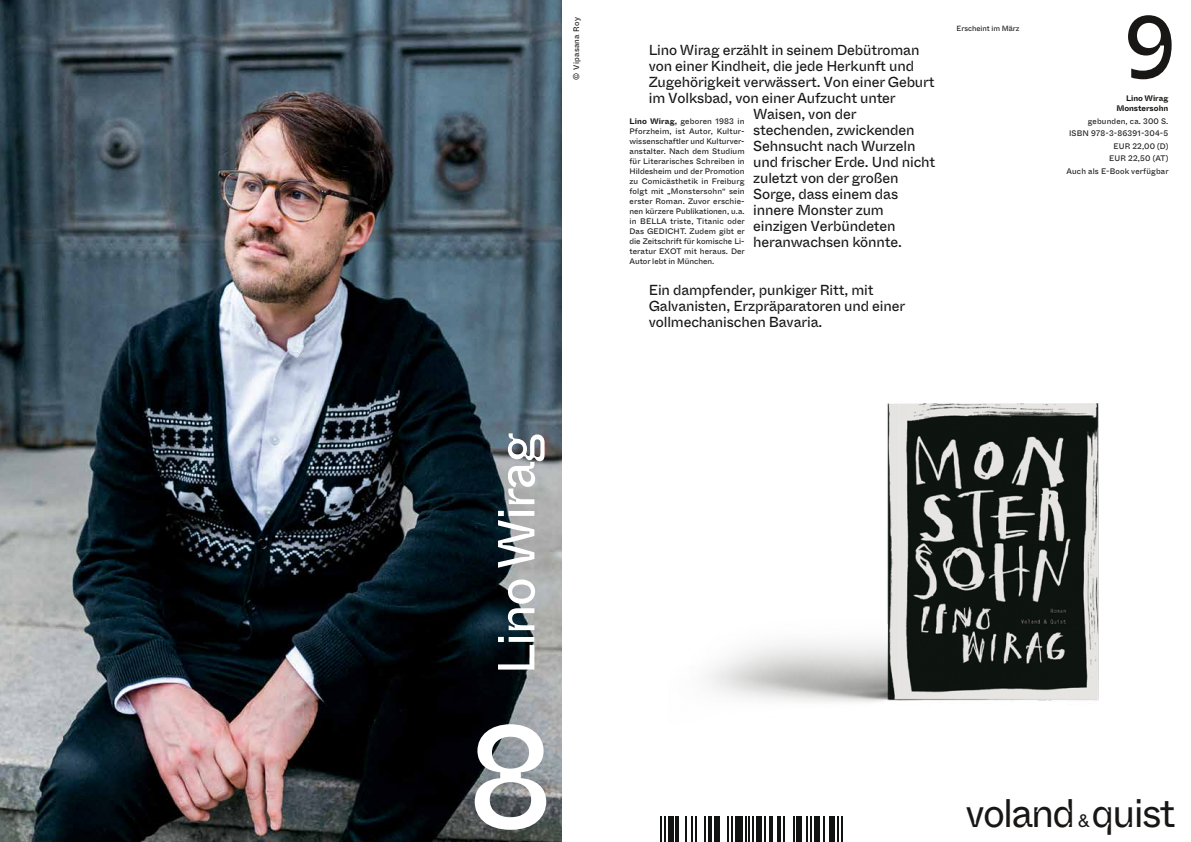
<style>
.page{position:relative;width:1191px;height:842px;background:#fff}
.page>*{position:absolute;margin:0;border:0;box-sizing:border-box;transform-origin:0 0}
.t1{font:145px "Whyte Inktrap";color:#fff}
.t2{font:88px "Whyte Inktrap";color:#181716}
.t3{font:52px "Whyte Inktrap";letter-spacing:-.03em;color:#fff}
.t4{font:39.9px "Whyte Inktrap Trial";letter-spacing:-.045em;color:#181716}
.t5{font:14.5px/16px "Whyte Inktrap";letter-spacing:-.01em;color:#181716}
.t6{font:8px/10px "Whyte Inktrap";letter-spacing:.02em;color:#181716;text-align:right}
.t7{font:700 8px/10px "Whyte Inktrap";color:#181716;text-align:right}
.t8{font:7.5px "Whyte Inktrap";color:#181716}
.s1{font-weight:700}
.s2{font-family:"Monument Grotesk";font-size:18px}
</style>
<div class="page">
<img style="left:707px;top:403px;width:392px;height:299px">
<img style="left:0;top:0;width:561px;height:842px">
<hr style="left:660px;top:817px;width:2px;height:25px;background:#111212">
<hr style="left:664px;top:817px;width:2px;height:25px;background:#111212">
<div style="left:668px;top:817px;width:5px;height:25px;background:#111212"></div>
<hr style="left:675px;top:817px;width:4px;height:25px;background:#111212">
<hr style="left:685px;top:817px;width:2px;height:25px;background:#111212">
<hr style="left:691px;top:817px;width:2px;height:25px;background:#111212">
<hr style="left:694px;top:817px;width:2px;height:25px;background:#111212">
<hr style="left:704px;top:817px;width:2px;height:25px;background:#111212">
<hr style="left:708px;top:817px;width:4px;height:25px;background:#111212">
<div style="left:714px;top:817px;width:5px;height:25px;background:#111212"></div>
<hr style="left:727px;top:817px;width:2px;height:25px;background:#111212">
<hr style="left:731px;top:817px;width:2px;height:25px;background:#111212">
<div style="left:735px;top:817px;width:7px;height:25px;background:#111212"></div>
<hr style="left:744px;top:817px;width:2px;height:25px;background:#111212">
<hr style="left:748px;top:817px;width:2px;height:25px;background:#111212">
<hr style="left:752px;top:817px;width:2px;height:25px;background:#111212">
<div style="left:756px;top:817px;width:6px;height:25px;background:#111212"></div>
<svg style="left:764px;top:817px;width:1px;height:25px"></svg>
<hr style="left:769px;top:817px;width:4px;height:25px;background:#111212">
<hr style="left:777px;top:817px;width:4px;height:25px;background:#111212">
<hr style="left:783px;top:817px;width:2px;height:25px;background:#111212">
<hr style="left:792px;top:817px;width:2px;height:25px;background:#111212">
<div style="left:796px;top:817px;width:6px;height:25px;background:#111212"></div>
<hr style="left:806px;top:817px;width:2px;height:25px;background:#111212">
<svg style="left:810px;top:817px;width:1px;height:25px"></svg>
<div style="left:813px;top:817px;width:6px;height:25px;background:#111212"></div>
<hr style="left:823px;top:817px;width:2px;height:25px;background:#111212">
<div style="left:829px;top:817px;width:6px;height:25px;background:#111212"></div>
<hr style="left:836px;top:817px;width:2px;height:25px;background:#111212">
<hr style="left:840px;top:817px;width:2px;height:25px;background:#111212">
<p class="t6" style="left:571px;top:80px;width:64px;rotate:-90deg">© Vipasana Roy</p>
<h3 class="t3" style="left:475px;top:675px;width:244px;rotate:-90deg">Lino Wirag</h3>
<h1 class="t1" style="left:466px;top:664px;width:89px">8</h1>
<h3 class="t5" style="left:649px;top:41px;width:287px">Lino Wirag erzählt in seinem Debütroman von einer Kindheit, die jede Herkunft und Zugehörigkeit verwässert. Von einer Geburt im Volksbad, von einer Aufzucht unter</h3>
<h3 class="t5" style="left:753px;top:105px;width:184px">Waisen, von der stechenden, zwickenden<br>Sehnsucht nach Wurzeln und frischer Erde. Und nicht zuletzt von der großen<br>Sorge, dass einem das innere Monster zum einzigen Verbündeten heranwachsen könnte.</h3>
<h3 class="t5" style="left:649px;top:281px;width:258px">Ein dampfender, punkiger Ritt, mit<br>Galvanisten, Erzpräparatoren und einer vollmechanischen Bavaria.</h3>
<p class="t6" style="left:629px;top:116px;width:117px;text-align:justify"><span class="s1">Lino Wirag,</span> geboren 1983 in Pforzheim, ist Autor, Kultur&shy;wissenschaftler und Kulturver&shy;anstalter. Nach dem Studium für Literarisches Schreiben in Hildesheim und der Promotion zu Comicästhetik in Freiburg folgt mit „Monstersohn“ sein erster Roman. Zuvor erschie&shy;nen kürzere Publikationen, u.a. in BELLA triste, Titanic oder Das GEDICHT. Zudem gibt er die Zeitschrift für komische Li&shy;teratur EXOT mit heraus. Der Autor lebt in München.</p>
<p class="t8" style="left:956px;top:22px;width:64px">Erscheint im März</p>
<h2 class="t2" style="left:1123px;top:-21px;width:54px">9</h2>
<p class="t7" style="left:1116px;top:93px;width:54px">Lino Wirag<br>Monstersohn</p>
<p class="t6" style="left:1066px;top:114px;width:104px;line-height:12.5px">gebunden, ca. 300 S.<br>ISBN 978-3-86391-304-5<br>EUR 22,00 (D)<br>EUR 22,50 (AT)<br>Auch als E-Book verfügbar</p>
<h3 class="t4" style="left:965px;top:794px;width:212px">voland <span class="s2">&amp;</span> quist</h3>
</div>
